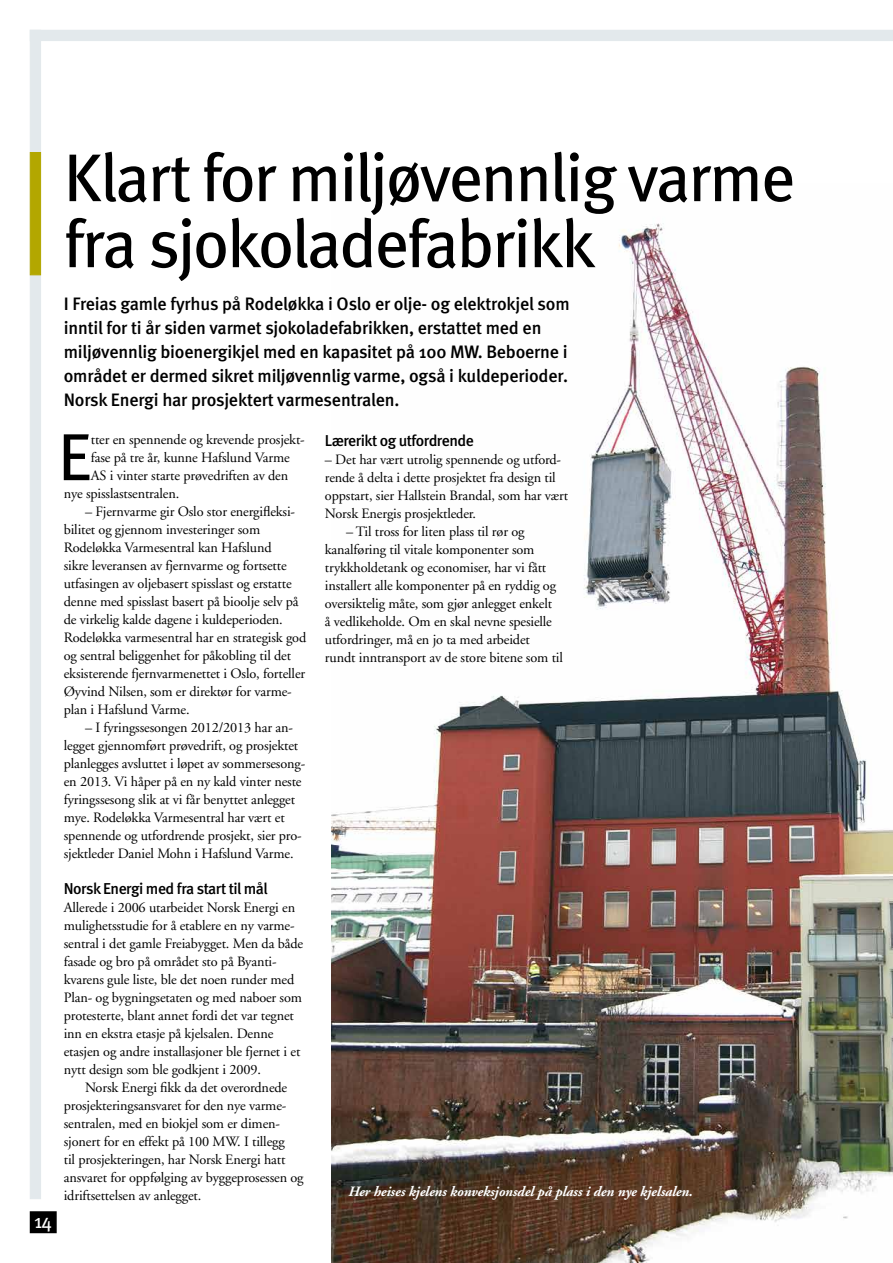
<style>
.page{position:relative;width:893px;height:1263px;background:#fff}
.page>*{position:absolute;margin:0;border:0;box-sizing:border-box;transform-origin:0 0}
.t1{font:67.5px/66px "Meta";letter-spacing:-.03em;color:#000}
.t2{font:66.45px "Meta";color:#000}
.t3{font:19.5px "Meta";color:#fff}
.t4{font:500 18px/24px "Meta";letter-spacing:-.01em;color:#000}
.t5{font:500 15.75px "Meta";letter-spacing:-.03em;color:#000}
.t6{font:14.25px/18px "Adobe Garamond";letter-spacing:-.01em;color:#000}
.t7{font:italic 700 14.25px "Adobe Garamond";letter-spacing:-.01em;color:#fff}
</style>
<div class="page">
<img style="left:332px;top:223px;width:561px;height:1040px">
<div style="left:30px;top:1211px;width:27px;height:22px;background:#000;border:2px solid #000"></div>
<div style="left:30px;top:30px;width:11px;height:1169px;background:#e3e9ec"></div>
<div style="left:30px;top:152px;width:11px;height:123px;background:#b3a700;border:1px solid #b3a700"></div>
<div style="left:30px;top:30px;width:863px;height:11px;background:#e3e9ec"></div>
<h3 class="t3" style="left:34px;top:1208px;width:20px">14</h3>
<h1 class="t1" style="left:64px;top:143px;width:733px">Klart for miljøvennlig varme fra sjokoladefabrikk</h1>
<p class="t4" style="left:64px;top:293px;width:507px">I Freias gamle fyrhus på Rodeløkka i Oslo er olje- og elektrokjel som inntil for ti år siden varmet sjokoladefabrikken, erstattet med en miljøvennlig bioenergikjel med en kapasitet på 100 MW. Beboerne i området er dermed sikret miljøvennlig varme, også i kuldeperioder.<br>Norsk Energi har prosjektert varmesentralen.</p>
<p class="t5" style="left:325px;top:431px;width:150px">Lærerikt og utfordrende</p>
<p class="t6" style="left:325px;top:451px;width:245px">– Det har vært utrolig spennende og utford&shy;rende å delta i dette prosjektet fra design til oppstart, sier Hallstein Brandal, som har vært Norsk Energis prosjektleder.</p>
<p class="t6" style="left:325px;top:523px;width:240px;text-indent:21px">– Til tross for liten plass til rør og kanalføring til vitale komponenter som trykkholdetank og economiser, har vi fått installert alle komponenter på en ryddig og oversiktelig måte, som gjør anlegget enkelt<br>å vedlikeholde. Om en skal nevne spesielle utfordringer, må en jo ta med arbeidet rundt inntransport av de store bitene som til</p>
<h2 class="t2" style="left:58px;top:415px;width:35px">E</h2>
<p class="t6" style="left:91px;top:431px;width:216px">tter en spennende og krevende prosjekt-</p>
<p class="t6" style="left:91px;top:449px;width:201px">fase på tre år, kunne Hafslund Varme</p>
<p class="t6" style="left:91px;top:467px;width:199px">AS i vinter starte prøvedriften av den</p>
<p class="t6" style="left:64px;top:485px;width:117px">nye spisslastsentralen.</p>
<p class="t6" style="left:64px;top:503px;width:244px;text-indent:21px">– Fjernvarme gir Oslo stor energifleksi&shy;bilitet og gjennom investeringer som Rodeløkka Varmesentral kan Hafslund<br>sikre leveransen av fjernvarme og fortsette utfasingen av oljebasert spisslast og erstatte denne med spisslast basert på bioolje selv på de virkelig kalde dagene i kuldeperioden.<br>Rodeløkka varmesentral har en strategisk god og sentral beliggenhet for påkobling til det eksisterende fjernvarmenettet i Oslo, forteller Øyvind Nilsen, som er direktør for varme&shy;plan i Hafslund Varme.</p>
<p class="t6" style="left:64px;top:719px;width:243px;text-indent:21px">– I fyringssesongen 2012/2013 har an&shy;legget gjennomført prøvedrift, og prosjektet planlegges avsluttet i løpet av sommersesong&shy;en 2013. Vi håper på en ny kald vinter neste fyringssesong slik at vi får benyttet anlegget mye. Rodeløkka Varmesentral har vært et spennende og utfordrende prosjekt, sier pro&shy;sjektleder Daniel Mohn i Hafslund Varme.</p>
<p class="t5" style="left:64px;top:879px;width:206px">Norsk Energi med fra start til mål</p>
<p class="t6" style="left:64px;top:899px;width:241px">Allerede i 2006 utarbeidet Norsk Energi en mulighetsstudie for å etablere en ny varme&shy;sentral i det gamle Freiabygget. Men da både fasade og bro på området sto på Byanti&shy;kvarens gule liste, ble det noen runder med Plan- og bygningsetaten og med naboer som protesterte, blant annet fordi det var tegnet inn en ekstra etasje på kjelsalen. Denne etasjen og andre installasjoner ble fjernet i et nytt design som ble godkjent i 2009.</p>
<p class="t6" style="left:64px;top:1079px;width:241px;text-indent:21px">Norsk Energi fikk da det overordnede prosjekteringsansvaret for den nye varme&shy;sentralen, med en biokjel som er dimen&shy;sjonert for en effekt på 100 MW. I tillegg<br>til prosjekteringen, har Norsk Energi hatt ansvaret for oppfølging av byggeprosessen og idriftsettelsen av anlegget.</p>
<p class="t7" style="left:348px;top:1183px;width:346px">Her heises kjelens konveksjonsdel på plass i den nye kjelsalen.</p>
</div>
